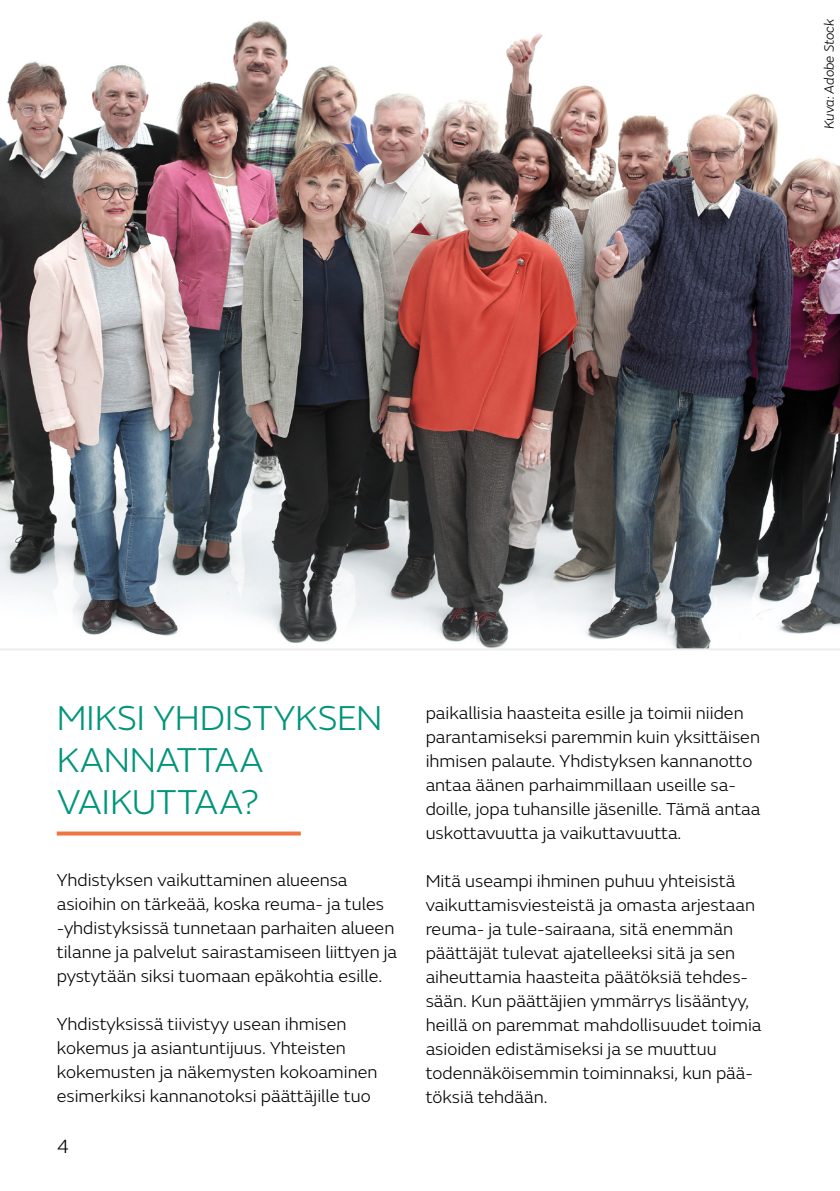
<style>
.page{position:relative;width:840px;height:1191px;background:#fff}
.page>*{position:absolute;margin:0;border:0;box-sizing:border-box;transform-origin:0 0}
.Väliotsikko_1{font:300 36px/42px "FS Emeric";letter-spacing:-.01em;color:#00957a}
.t1{font:300 20px "FS Emeric";color:#000}
.Leipis{font:300 18px/24px "FS Emeric";color:#000}
.t2{font:italic 300 14px "FS Emeric";letter-spacing:-.005em;color:#000}
</style>
<div class="page">
<img style="left:0;top:20px;width:839px;height:628px">
<svg style="left:57px;top:831px;width:243px;height:4px"></svg>
<hr style="left:0;top:648px;width:839px;height:2px;background:#ededed">
<p class="t2" style="left:819px;top:129px;width:112px;rotate:-90deg">Kuva: Adobe Stock</p>
<h2 class="Väliotsikko_1" style="left:57px;top:695px;width:327px">MIKSI YHDISTYKSEN<br>KANNATTAA<br>VAIKUTTAA?</h2>
<p class="Leipis" style="left:57px;top:867px;width:342px">Yhdistyksen vaikuttaminen alueensa asioihin on tärkeää, koska reuma- ja tules -yhdistyksissä tunnetaan parhaiten alueen tilanne ja palvelut sairastamiseen liittyen ja pystytään siksi tuomaan epäkohtia esille.</p>
<p class="Leipis" style="left:57px;top:1011px;width:322px">Yhdistyksissä tiivistyy usean ihmisen kokemus ja asiantuntijuus. Yhteisten kokemusten ja näkemysten kokoaminen esimerkiksi kannanotoksi päättäjille tuo</p>
<p class="t1" style="left:57px;top:1133px;width:14px">4</p>
<p class="Leipis" style="left:425px;top:700px;width:336px">paikallisia haasteita esille ja toimii niiden parantamiseksi paremmin kuin yksittäisen ihmisen palaute. Yhdistyksen kannanotto antaa äänen parhaimmillaan useille sa&shy;doille, jopa tuhansille jäsenille. Tämä antaa uskottavuutta ja vaikuttavuutta.</p>
<p class="Leipis" style="left:425px;top:868px;width:337px">Mitä useampi ihminen puhuu yhteisistä vaikuttamisviesteistä ja omasta arjestaan reuma- ja tule-sairaana, sitä enemmän päättäjät tulevat ajatelleeksi sitä ja sen aiheuttamia haasteita päätöksiä tehdes&shy;sään. Kun päättäjien ymmärrys lisääntyy, heillä on paremmat mahdollisuudet toimia asioiden edistämiseksi ja se muuttuu todennäköisemmin toiminnaksi, kun pää&shy;töksiä tehdään.</p>
</div>
